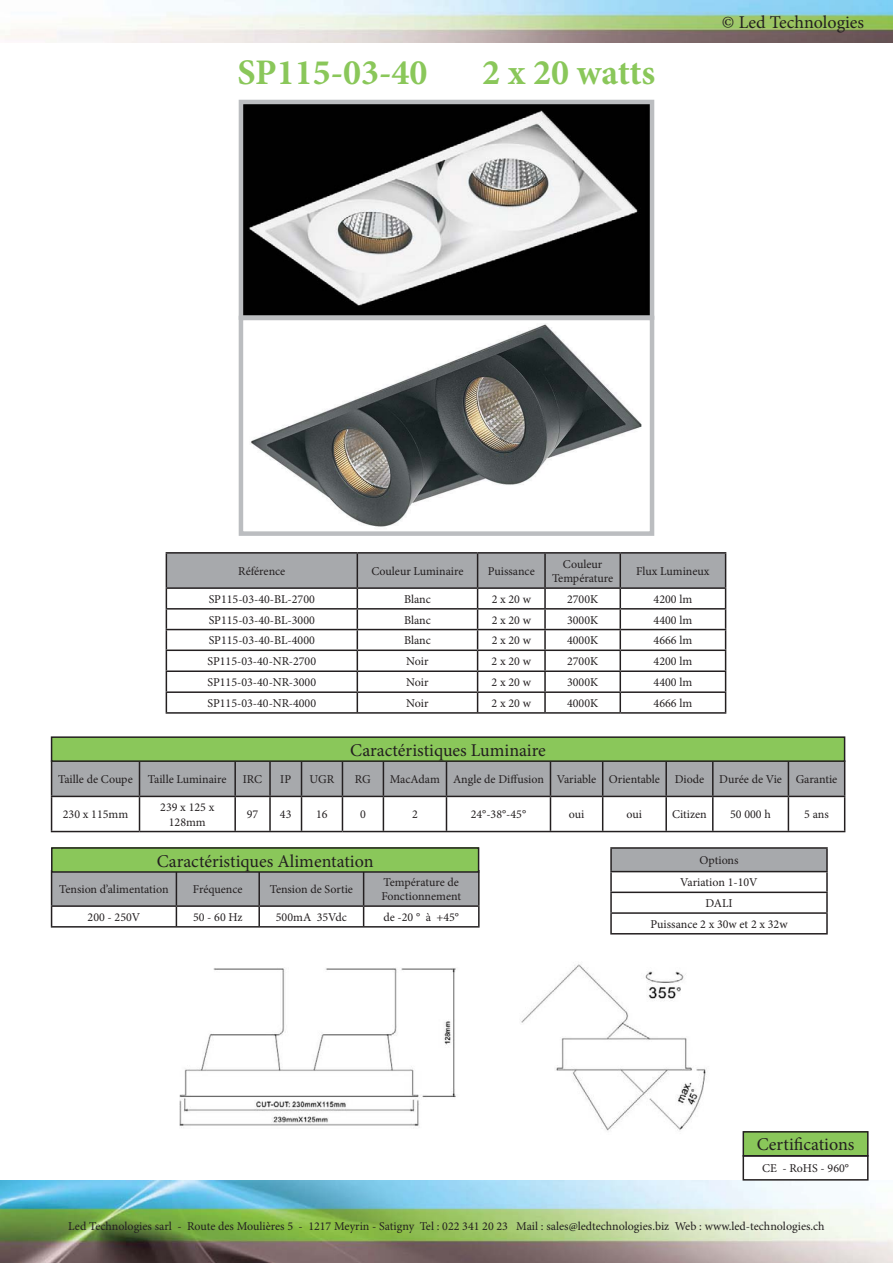
<style>
.page{position:relative;width:893px;height:1263px;background:#fff}
.page>*{position:absolute;margin:0;border:0;box-sizing:border-box;transform-origin:0 0}
.t1{font:700 36px "Minion Pro";color:#8ac75a}
.t2{font:18px "Minion Pro";color:#231f20}
.t3{font:12px/14.4px "Minion Pro";color:#231f20;text-align:center}
</style>
<div class="page">
<img style="left:0;top:1180px;width:893px;height:83px">
<img style="left:0;top:1px;width:893px;height:42px">
<svg style="left:239px;top:100px;width:415px;height:216px;fill:#010101"></svg>
<hr style="left:166px;top:552px;width:191px;height:2px;background:#231f20">
<hr style="left:357px;top:552px;width:121px;height:2px;background:#231f20">
<hr style="left:478px;top:552px;width:67px;height:2px;background:#231f20">
<hr style="left:545px;top:552px;width:75px;height:2px;background:#231f20">
<hr style="left:620px;top:552px;width:106px;height:2px;background:#231f20">
<svg style="left:166px;top:553px;width:560px;height:159px"></svg>
<hr style="left:166px;top:712px;width:379px;height:2px;background:#231f20">
<hr style="left:545px;top:712px;width:75px;height:2px;background:#231f20">
<hr style="left:620px;top:712px;width:106px;height:2px;background:#231f20">
<img style="left:179px;top:964px;width:528px;height:167px">
<hr style="left:364px;top:870px;width:116px;height:2px;background:#231f20">
<svg style="left:51px;top:871px;width:429px;height:55px"></svg>
<hr style="left:51px;top:926px;width:429px;height:1px;background:#231f20">
<div style="left:52px;top:848px;width:427px;height:24px;background:#8ac75a"></div>
<div style="left:51px;top:847px;width:428px;height:26px;border:2px solid #231f20"></div>
<div style="left:743px;top:1132px;width:125px;height:24px;background:#8ac75a"></div>
<div style="left:742px;top:1131px;width:126px;height:25px;border:2px solid #231f20"></div>
<div style="left:742px;top:1155px;width:126px;height:25px;border:2px solid #231f20"></div>
<div style="left:52px;top:762px;width:792px;height:34px;background:#a7a9ac"></div>
<hr style="left:51px;top:762px;width:1px;height:34px;background:#231f20">
<hr style="left:139px;top:762px;width:1px;height:34px;background:#231f20">
<hr style="left:234px;top:762px;width:2px;height:34px;background:#231f20">
<hr style="left:269px;top:762px;width:2px;height:34px;background:#231f20">
<hr style="left:301px;top:762px;width:1px;height:34px;background:#231f20">
<hr style="left:342px;top:762px;width:1px;height:34px;background:#231f20">
<hr style="left:383px;top:762px;width:1px;height:34px;background:#231f20">
<hr style="left:446px;top:762px;width:1px;height:34px;background:#231f20">
<hr style="left:550px;top:762px;width:1px;height:34px;background:#231f20">
<hr style="left:602px;top:762px;width:1px;height:34px;background:#231f20">
<hr style="left:665px;top:762px;width:2px;height:34px;background:#231f20">
<hr style="left:712px;top:762px;width:1px;height:34px;background:#231f20">
<hr style="left:788px;top:762px;width:1px;height:34px;background:#231f20">
<hr style="left:844px;top:762px;width:1px;height:34px;background:#231f20">
<hr style="left:51px;top:796px;width:88px;height:1px;background:#231f20">
<hr style="left:51px;top:797px;width:1px;height:34px;background:#231f20">
<hr style="left:139px;top:796px;width:96px;height:1px;background:#231f20">
<hr style="left:139px;top:797px;width:1px;height:34px;background:#231f20">
<hr style="left:235px;top:796px;width:35px;height:1px;background:#231f20">
<hr style="left:234px;top:797px;width:2px;height:34px;background:#231f20">
<hr style="left:270px;top:796px;width:31px;height:1px;background:#231f20">
<hr style="left:269px;top:797px;width:2px;height:34px;background:#231f20">
<hr style="left:301px;top:796px;width:41px;height:1px;background:#231f20">
<hr style="left:301px;top:797px;width:1px;height:34px;background:#231f20">
<hr style="left:342px;top:796px;width:41px;height:1px;background:#231f20">
<hr style="left:342px;top:797px;width:1px;height:34px;background:#231f20">
<hr style="left:383px;top:796px;width:63px;height:1px;background:#231f20">
<hr style="left:383px;top:797px;width:1px;height:34px;background:#231f20">
<hr style="left:446px;top:796px;width:104px;height:1px;background:#231f20">
<hr style="left:446px;top:797px;width:1px;height:34px;background:#231f20">
<hr style="left:550px;top:796px;width:53px;height:1px;background:#231f20">
<hr style="left:550px;top:797px;width:1px;height:34px;background:#231f20">
<hr style="left:603px;top:796px;width:63px;height:1px;background:#231f20">
<hr style="left:602px;top:797px;width:1px;height:34px;background:#231f20">
<hr style="left:666px;top:796px;width:47px;height:1px;background:#231f20">
<hr style="left:665px;top:797px;width:2px;height:34px;background:#231f20">
<hr style="left:713px;top:796px;width:75px;height:1px;background:#231f20">
<hr style="left:712px;top:797px;width:1px;height:34px;background:#231f20">
<hr style="left:788px;top:796px;width:57px;height:1px;background:#231f20">
<hr style="left:788px;top:797px;width:1px;height:34px;background:#231f20">
<hr style="left:844px;top:797px;width:1px;height:34px;background:#231f20">
<hr style="left:51px;top:831px;width:88px;height:1px;background:#231f20">
<hr style="left:139px;top:831px;width:203px;height:1px;background:#231f20">
<hr style="left:342px;top:831px;width:503px;height:1px;background:#231f20">
<div style="left:52px;top:737px;width:793px;height:24px;background:#8ac75a"></div>
<div style="left:51px;top:736px;width:794px;height:26px;border:2px solid #231f20"></div>
<div style="left:611px;top:848px;width:216px;height:24px;background:#a7a9ac"></div>
<hr style="left:610px;top:847px;width:218px;height:2px;background:#231f20">
<hr style="left:610px;top:849px;width:2px;height:22px;background:#231f20">
<hr style="left:826px;top:849px;width:2px;height:22px;background:#231f20">
<hr style="left:610px;top:871px;width:218px;height:1px;background:#231f20">
<hr style="left:610px;top:891px;width:218px;height:2px;background:#231f20">
<hr style="left:610px;top:912px;width:218px;height:2px;background:#231f20">
<svg style="left:610px;top:872px;width:2px;height:61px"></svg>
<svg style="left:826px;top:872px;width:2px;height:61px"></svg>
<hr style="left:610px;top:933px;width:218px;height:1px;background:#231f20">
<img style="left:251px;top:324px;width:391px;height:203px">
<div style="left:239px;top:316px;width:415px;height:220px;border:4px solid #bbbdc0"></div>
<h1 class="t1" style="left:238px;top:50px;width:191px">SP115-03-40</h1>
<h1 class="t1" style="left:482px;top:50px;width:175px">2 x 20 watts</h1>
<h2 class="t2" style="left:722px;top:15px;width:144px">© Led Technologies</h2>
<p class="t3" style="left:238px;top:565px;width:49px">Référence</p>
<p class="t3" style="left:371px;top:565px;width:94px">Couleur Luminaire</p>
<p class="t3" style="left:488px;top:565px;width:49px">Puissance</p>
<p class="t3" style="left:552px;top:558px;width:63px">Couleur<br>Température</p>
<p class="t3" style="left:636px;top:565px;width:75px">Flux Lumineux</p>
<p class="t3" style="left:209px;top:593px;width:108px">SP115-03-40-BL-2700</p>
<p class="t3" style="left:404px;top:593px;width:28px">Blanc</p>
<p class="t3" style="left:492px;top:593px;width:41px">2 x 20 w</p>
<p class="t3" style="left:567px;top:593px;width:33px">2700K</p>
<p class="t3" style="left:654px;top:593px;width:40px">4200 lm</p>
<p class="t3" style="left:209px;top:613px;width:108px">SP115-03-40-BL-3000</p>
<p class="t3" style="left:404px;top:613px;width:28px">Blanc</p>
<p class="t3" style="left:492px;top:613px;width:41px">2 x 20 w</p>
<p class="t3" style="left:567px;top:613px;width:33px">3000K</p>
<p class="t3" style="left:654px;top:613px;width:40px">4400 lm</p>
<p class="t3" style="left:209px;top:634px;width:108px">SP115-03-40-BL-4000</p>
<p class="t3" style="left:404px;top:634px;width:28px">Blanc</p>
<p class="t3" style="left:492px;top:634px;width:41px">2 x 20 w</p>
<p class="t3" style="left:567px;top:634px;width:33px">4000K</p>
<p class="t3" style="left:654px;top:634px;width:40px">4666 lm</p>
<p class="t3" style="left:208px;top:655px;width:110px">SP115-03-40-NR-2700</p>
<p class="t3" style="left:406px;top:655px;width:24px">Noir</p>
<p class="t3" style="left:492px;top:655px;width:41px">2 x 20 w</p>
<p class="t3" style="left:567px;top:655px;width:33px">2700K</p>
<p class="t3" style="left:654px;top:655px;width:40px">4200 lm</p>
<p class="t3" style="left:208px;top:676px;width:110px">SP115-03-40-NR-3000</p>
<p class="t3" style="left:406px;top:676px;width:24px">Noir</p>
<p class="t3" style="left:492px;top:676px;width:41px">2 x 20 w</p>
<p class="t3" style="left:567px;top:676px;width:33px">3000K</p>
<p class="t3" style="left:654px;top:676px;width:40px">4400 lm</p>
<p class="t3" style="left:207px;top:697px;width:110px">SP115-03-40-NR-4000</p>
<p class="t3" style="left:406px;top:697px;width:24px">Noir</p>
<p class="t3" style="left:492px;top:697px;width:41px">2 x 20 w</p>
<p class="t3" style="left:567px;top:697px;width:33px">4000K</p>
<p class="t3" style="left:654px;top:697px;width:40px">4666 lm</p>
<h2 class="t2" style="left:350px;top:743px;width:197px">Caractéristiques Luminaire</h2>
<p class="t3" style="left:58px;top:773px;width:76px">Taille de Coupe</p>
<p class="t3" style="left:148px;top:773px;width:80px">Taille Luminaire</p>
<p class="t3" style="left:243px;top:773px;width:21px">IRC</p>
<p class="t3" style="left:280px;top:773px;width:12px">IP</p>
<p class="t3" style="left:309px;top:773px;width:26px">UGR</p>
<p class="t3" style="left:355px;top:773px;width:17px">RG</p>
<p class="t3" style="left:390px;top:773px;width:449px">MacAdam Angle de Diffusion Variable Orientable Diode Durée de Vie Garantie</p>
<p class="t3" style="left:63px;top:808px;width:67px">230 x 115mm</p>
<p class="t3" style="left:160px;top:801px;width:56px">239 x 125 x<br>128mm</p>
<p class="t3" style="left:247px;top:808px;width:13px">97</p>
<p class="t3" style="left:280px;top:808px;width:13px">43</p>
<p class="t3" style="left:316px;top:808px;width:13px">16</p>
<p class="t3" style="left:360px;top:808px;width:7px">0</p>
<p class="t3" style="left:412px;top:808px;width:7px">2</p>
<p class="t3" style="left:471px;top:808px;width:57px">24°-38°-45°</p>
<p class="t3" style="left:569px;top:808px;width:17px">oui</p>
<p class="t3" style="left:627px;top:808px;width:17px">oui</p>
<p class="t3" style="left:672px;top:808px;width:36px">Citizen</p>
<p class="t3" style="left:730px;top:808px;width:42px">50 000 h</p>
<p class="t3" style="left:804px;top:808px;width:26px">5 ans</p>
<h2 class="t2" style="left:157px;top:854px;width:218px">Caractéristiques Alimentation</h2>
<p class="t3" style="left:59px;top:883px;width:111px">Tension d’alimentation</p>
<p class="t3" style="left:193px;top:883px;width:51px">Fréquence</p>
<p class="t3" style="left:270px;top:883px;width:85px">Tension de Sortie</p>
<p class="t3" style="left:381px;top:876px;width:81px;text-align:left">Température de<br>Fonctionnement</p>
<p class="t3" style="left:88px;top:911px;width:54px">200 - 250V</p>
<p class="t3" style="left:193px;top:911px;width:51px">50 - 60 Hz</p>
<p class="t3" style="left:276px;top:911px;width:73px">500mA 35Vdc</p>
<p class="t3" style="left:383px;top:911px;width:77px">de -20 ° à +45°</p>
<p class="t3" style="left:680px;top:850px;width:79px;line-height:22.2px">Options<br>Variation 1-10V</p>
<p class="t3" style="left:650px;top:894px;width:139px;line-height:20.7px">DALI<br>Puissance 2 x 30w et 2 x 32w</p>
<h2 class="t2" style="left:757px;top:1137px;width:99px">Certifications</h2>
<p class="t3" style="left:762px;top:1162px;width:88px">CE - RoHS - 960°</p>
<p class="t3" style="left:68px;top:1220px;width:758px">Led Technologies sarl - Route des Moulières 5 - 1217 Meyrin - Satigny Tel : 022 341 20 23 Mail : sales@ledtechnologies.biz Web : www.led-technologies.ch</p>
</div>
